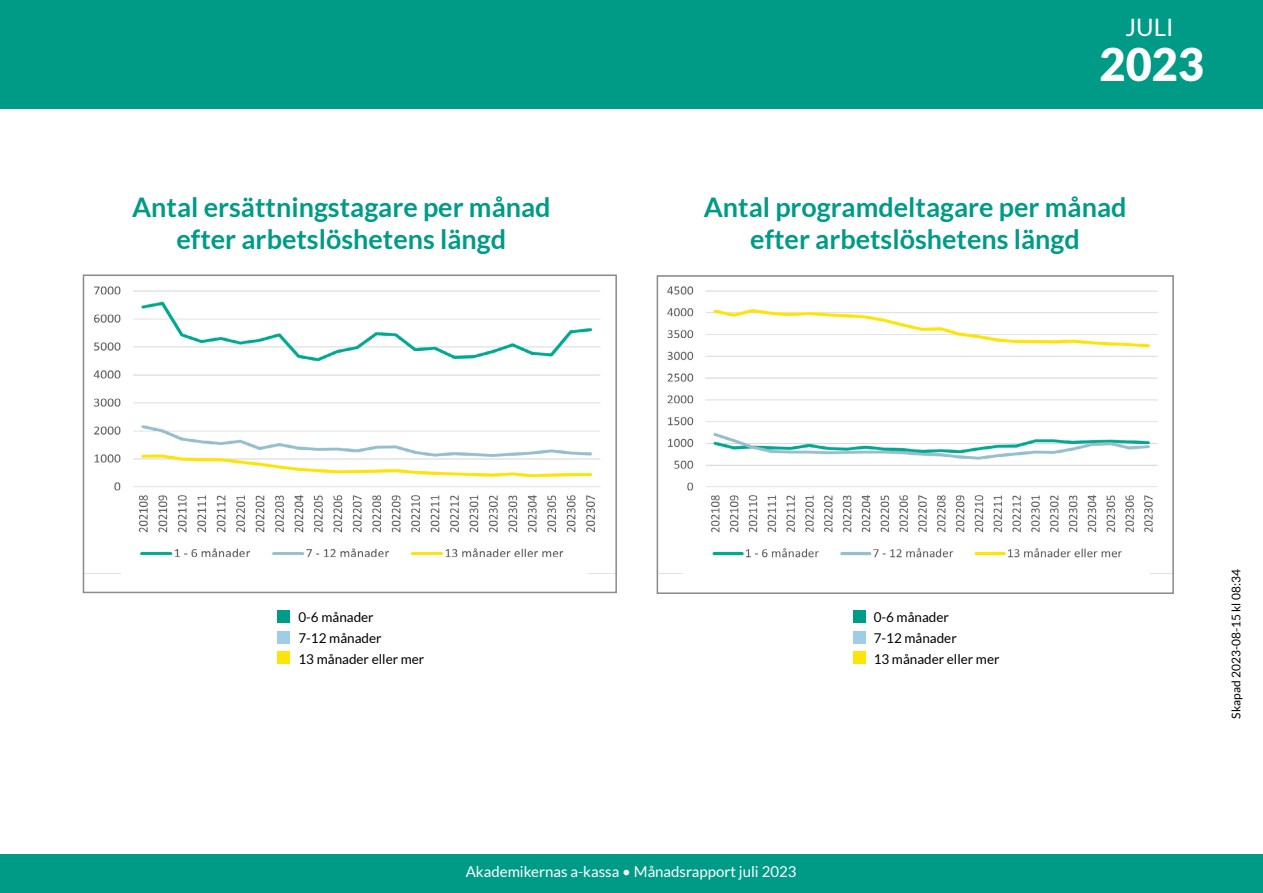
<style>
.page{position:relative;width:1263px;height:893px;background:#fff}
.page>*{position:absolute;margin:0;border:0;box-sizing:border-box;transform-origin:0 0}
.t1{font:900 45px "Lato";color:#fff}
.t2{font:700 27px/32.4px "Lato";color:#009b87;text-align:center}
.t3{font:24px "Lato";color:#fff}
.t4{font:15px "Lato";color:#fff}
.t5{font:13.5px/21px "Lato";color:#000}
.t6{font:12px "Lato";color:#000}
</style>
<div class="page">
<div style="left:0;top:855px;width:1263px;height:38px;background:#009b87"></div>
<div style="left:0;top:0;width:1263px;height:108px;background:#009b87"></div>
<div style="left:277px;top:610px;width:13px;height:12px;background:#009b87"></div>
<div style="left:277px;top:631px;width:13px;height:12px;background:#a0cde6"></div>
<div style="left:277px;top:652px;width:13px;height:12px;background:#ffe507"></div>
<div style="left:853px;top:610px;width:12px;height:12px;background:#009b87"></div>
<div style="left:853px;top:631px;width:12px;height:12px;background:#a0cde6"></div>
<div style="left:853px;top:652px;width:12px;height:12px;background:#ffe507"></div>
<img style="left:667px;top:286px;width:491px;height:272px">
<div style="left:657px;top:275px;width:517px;height:319px;border:2px solid #898c8a"></div>
<img style="left:86px;top:286px;width:528px;height:288px">
<div style="left:83px;top:274px;width:534px;height:319px;border:2px solid #898c8a"></div>
<div style="left:121px;top:561px;width:467px;height:22px;background:#fff"></div>
<p class="t3" style="left:1125px;top:14px;width:49px">JULI</p>
<h1 class="t1" style="left:1099px;top:38px;width:106px">2023</h1>
<p class="t2" style="left:132px;top:191px;width:420px">Antal ersättningstagare per månad efter arbetslöshetens längd</p>
<p class="t2" style="left:704px;top:191px;width:424px">Antal programdeltagare per månad efter arbetslöshetens längd</p>
<p class="t5" style="left:298px;top:606px;width:127px">0-6 månader<br>7-12 månader<br>13 månader eller mer</p>
<p class="t5" style="left:874px;top:606px;width:127px">0-6 månader<br>7-12 månader<br>13 månader eller mer</p>
<p class="t4" style="left:466px;top:863px;width:332px">Akademikernas a-kassa • Månadsrapport juli 2023</p>
<p class="t6" style="left:1229px;top:719px;width:151px;rotate:-90deg">Skapad 2023-08-15 kl 08:34</p>
</div>
